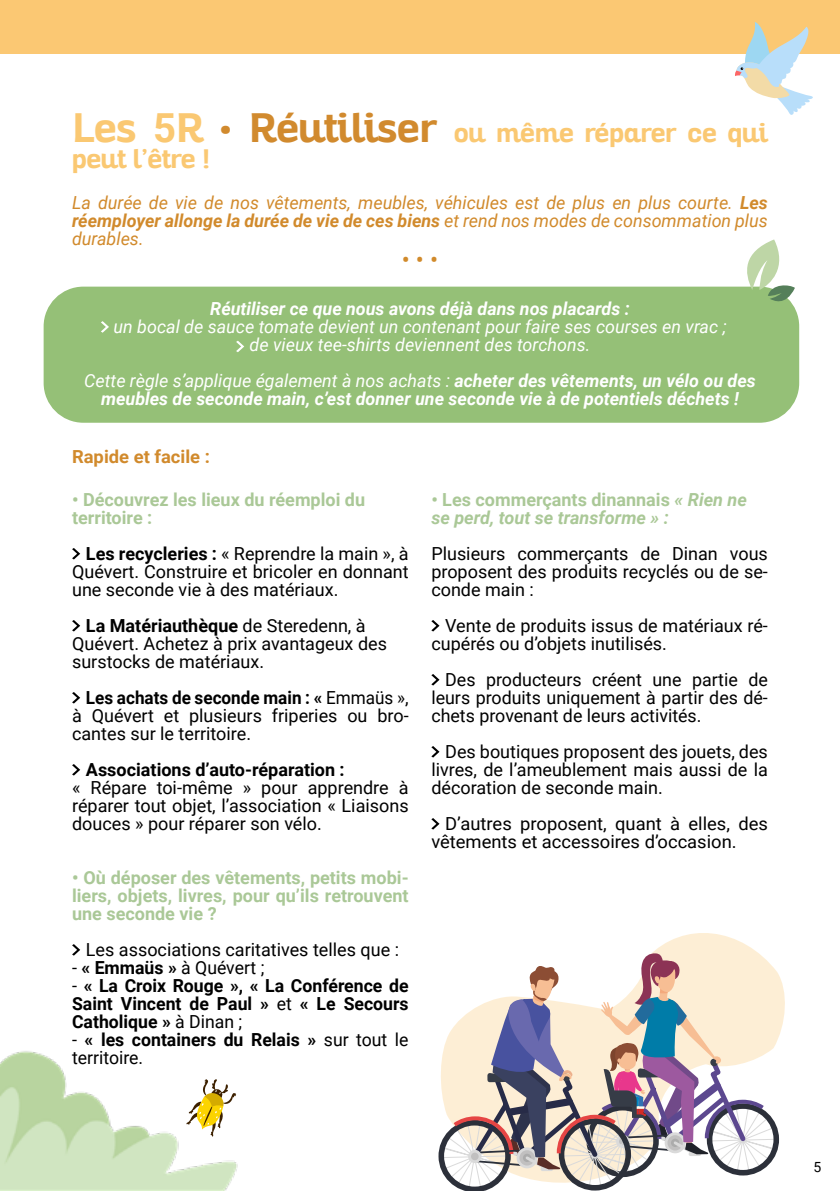
<style>
.page{position:relative;width:840px;height:1191px;background:#fff}
.page>*{position:absolute;margin:0;border:0;box-sizing:border-box;transform-origin:0 0}
.t1{font:700 26px/26px "Altair";color:#fac872}
.t2{font:24px "Roboto";color:#d18a2b}
.t3{font:18px/18px "Roboto";color:#000;text-align:justify}
.t4{font:italic 700 18px/18px "Roboto";color:#fff;text-align:center}
.t5{font:700 18px/18px "Roboto";color:#000;text-align:justify}
.t6{font:italic 18px/18px "Roboto";color:#d18a2c;text-align:justify}
.t7{font:700 18px/18px "Roboto";color:#aac897}
.t8{font:italic 18px/18px "Roboto";color:#fff;text-align:center}
.t9{font:18px/18px "Roboto";color:#000;text-align:justify;scale:.95 1}
.t10{font:italic 700 18px/18px "Roboto";color:#aac897}
.t11{font:700 18px "Roboto";color:#d18a2c}
.t12{font:14px "Roboto";color:#000}
.s1{font-size:40px}
.s2{font-family:"Roboto";font-size:40px}
.s3{font-size:40px;color:#d18a2e}
.s4{font-weight:700}
.s5{font-weight:400}
.s6{font-style:normal}
</style>
<div class="page">
<div style="left:44px;top:287px;width:754px;height:136px;background:#95c077;border-radius:40px"></div>
<div style="left:0;top:0;width:839px;height:54px;background:#fbc873"></div>
<img style="left:0;top:1051px;width:238px;height:140px">
<svg style="left:72px;top:548px;width:8px;height:11px"></svg>
<svg style="left:72px;top:620px;width:8px;height:11px"></svg>
<svg style="left:72px;top:692px;width:8px;height:11px"></svg>
<svg style="left:72px;top:764px;width:8px;height:11px"></svg>
<svg style="left:72px;top:944px;width:8px;height:11px"></svg>
<svg style="left:431px;top:620px;width:8px;height:11px"></svg>
<svg style="left:431px;top:674px;width:8px;height:11px"></svg>
<svg style="left:431px;top:746px;width:8px;height:11px"></svg>
<svg style="left:431px;top:818px;width:8px;height:11px"></svg>
<svg style="left:186px;top:1078px;width:50px;height:58px"></svg>
<svg style="left:735px;top:22px;width:77px;height:93px"></svg>
<svg style="left:101px;top:321px;width:8px;height:12px"></svg>
<svg style="left:236px;top:341px;width:8px;height:11px"></svg>
<svg style="left:742px;top:239px;width:52px;height:68px"></svg>
<svg style="left:652px;top:933px;width:133px;height:215px"></svg>
<svg style="left:438px;top:953px;width:340px;height:238px"></svg>
<h1 class="t1" style="left:72px;top:120px;width:697px"><span class="s1">Les</span> <span class="s2">5</span><span class="s1">R</span> <span class="s3">• Réutiliser</span> ou même réparer ce qui peut l’être !</h1>
<p class="t6" style="left:72px;top:193px;width:697px">La durée de vie de nos vêtements, meubles, véhicules est de plus en plus courte. <span class="s4">Les réemployer allonge la durée de vie de ces biens</span> et rend nos modes de consommation plus durables.</p>
<h2 class="t2" style="left:401px;top:242px;width:38px">• • •</h2>
<p class="t4" style="left:210px;top:299px;width:421px">Réutiliser ce que nous avons déjà dans nos placards :</p>
<p class="t8" style="left:114px;top:317px;width:614px">un bocal de sauce tomate devient un contenant pour faire ses courses en vrac ; de vieux tee-shirts deviennent des torchons.</p>
<p class="t4" style="left:84px;top:371px;width:672px"><span class="s5">Cette règle s’applique également à nos achats :</span> acheter des vêtements, un vélo ou des meubles de seconde main, c’est donner une seconde vie à de potentiels déchets !</p>
<p class="t11" style="left:72px;top:444px;width:139px">Rapide et facile :</p>
<p class="t7" style="left:72px;top:489px;width:294px">• Découvrez les lieux du réemploi du territoire :</p>
<p class="t3" style="left:72px;top:543px;width:338px;text-indent:14px"><span class="s4">Les recycleries :</span> « Reprendre la main », à Quévert. Construire et bricoler en donnant une seconde vie à des matériaux.</p>
<p class="t3" style="left:72px;top:615px;width:316px;text-align:left;text-indent:14px"><span class="s4">La Matériauthèque</span> de Steredenn, à<br>Quévert. Achetez à prix avantageux des surstocks de matériaux.</p>
<p class="t9" style="left:72px;top:687px;width:355px;text-indent:14px"><span class="s4">Les achats de seconde main : «</span> Emmaüs », à Quévert et plusieurs friperies ou bro&shy;cantes sur le territoire.</p>
<p class="t5" style="left:86px;top:759px;width:260px">Associations d’auto-réparation :</p>
<p class="t3" style="left:72px;top:777px;width:338px">« Répare toi-même » pour apprendre à réparer tout objet, l’association « Liaisons douces » pour réparer son vélo.</p>
<p class="t7" style="left:72px;top:867px;width:338px;text-align:justify">• Où déposer des vêtements, petits mobi&shy;liers, objets, livres, pour qu’ils retrouvent une seconde vie ?</p>
<p class="t3" style="left:86px;top:939px;width:314px">Les associations caritatives telles que :</p>
<p class="t3" style="left:72px;top:957px;width:194px">- <span class="s4">« Emmaüs »</span> à Quévert ;</p>
<p class="t5" style="left:72px;top:975px;width:338px"><span class="s5">-</span> « La Croix Rouge », « La Conférence de Saint Vincent de Paul » <span class="s5">et</span> « Le Secours Catholique » <span class="s5">à Dinan ;</span></p>
<p class="t5" style="left:72px;top:1029px;width:338px"><span class="s5">-</span> « les containers du Relais » <span class="s5">sur tout le territoire.</span></p>
<p class="t10" style="left:431px;top:489px;width:317px"><span class="s6">• Les commerçants dinannais</span> « Rien ne se perd, tout se transforme » :</p>
<p class="t3" style="left:431px;top:543px;width:338px">Plusieurs commerçants de Dinan vous proposent des produits recyclés ou de se&shy;conde main :</p>
<p class="t3" style="left:431px;top:615px;width:338px;text-indent:14px">Vente de produits issus de matériaux ré&shy;cupérés ou d’objets inutilisés.</p>
<p class="t3" style="left:431px;top:669px;width:338px;text-indent:14px">Des producteurs créent une partie de leurs produits uniquement à partir des dé&shy;chets provenant de leurs activités.</p>
<p class="t3" style="left:431px;top:741px;width:338px;text-indent:14px">Des boutiques proposent des jouets, des livres, de l’ameublement mais aussi de la décoration de seconde main.</p>
<p class="t3" style="left:431px;top:813px;width:338px;text-indent:14px">D’autres proposent, quant à elles, des vêtements et accessoires d’occasion.</p>
<p class="t12" style="left:812px;top:1157px;width:9px">5</p>
</div>
